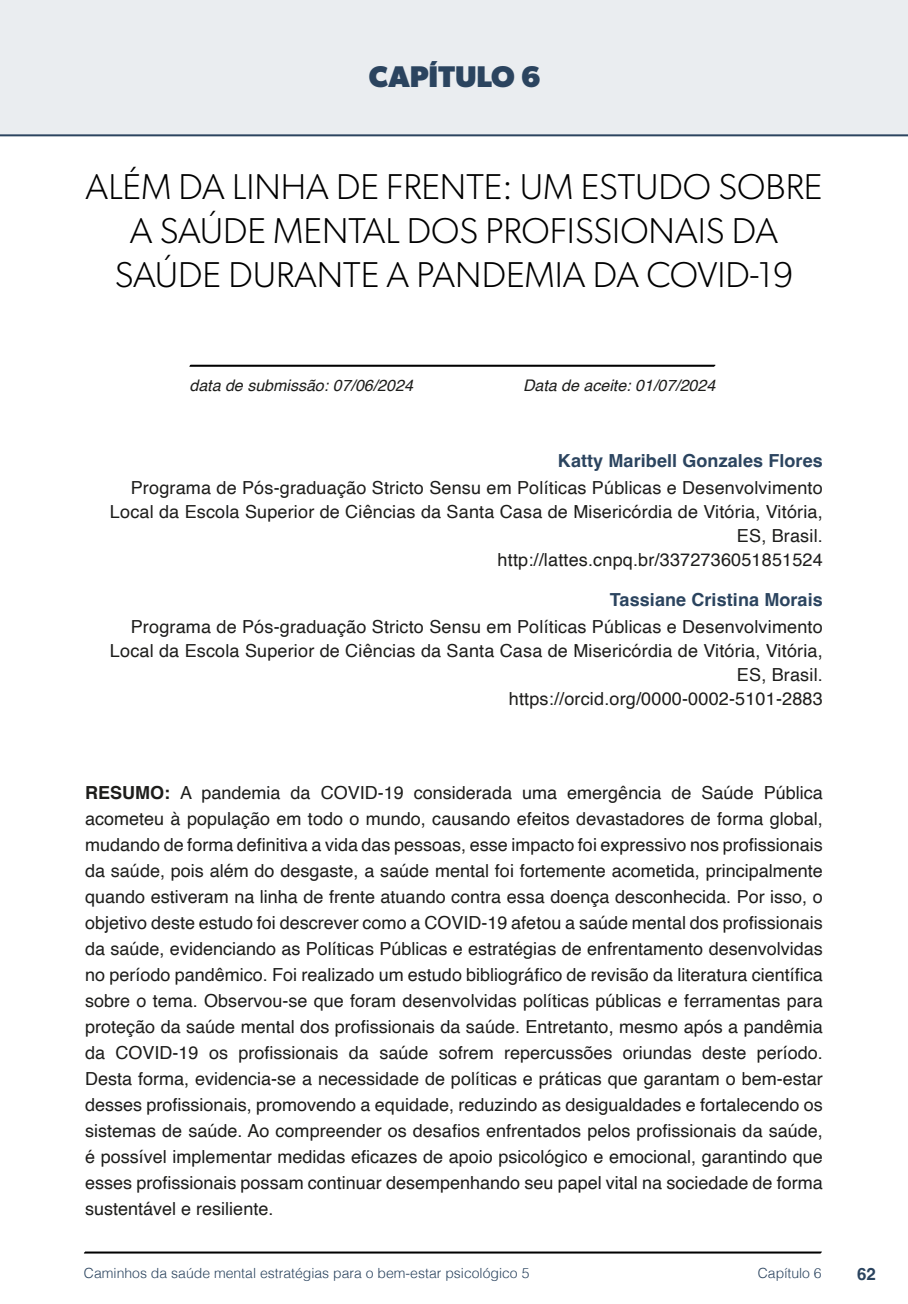
<style>
.page{position:relative;width:908px;height:1304px;background:#fff}
.page>*{position:absolute;margin:0;border:0;box-sizing:border-box;transform-origin:0 0}
.nome_artigos{font:300 36px/44px "Gibson";color:#000;text-align:center}
.capítulos{font:700 30px "Gibson";color:#2b445f}
.Resumos_e_PC_TXT{font:18px/26px "Helvetica";color:#1d1d1b;text-align:justify}
.info_autores{font:18px/24px "Helvetica";letter-spacing:.01em;color:#1d1d1b;text-align:right}
.nome_autores{font:700 18px "Helvetica";letter-spacing:.005em;color:#2b445f}
.t1{font:700 16.8px "Helvetica";color:#2b445f}
.data{font:italic 16px "Helvetica";color:#1d1d1b}
.t2{font:300 14px "Helvetica";color:#2b445f}
.s1{font-weight:700}
</style>
<div class="page">
<svg style="left:84px;top:1251px;width:737px;height:3px;background:#515151"></svg>
<div style="left:0;top:0;width:907px;height:136px;background:#eaedf0"></div>
<svg style="left:189px;top:364px;width:526px;height:3px;background:#4f4f4f"></svg>
<div style="left:44px;top:72px;width:68px;height:61px;background:#eaedf0"></div>
<p class="capítulos" style="left:369px;top:58px;width:173px">CAPÍTULO 6</p>
<p class="nome_artigos" style="left:86px;top:164px;width:737px">ALÉM DA LINHA DE FRENTE: UM ESTUDO SOBRE<br>A SAÚDE MENTAL DOS PROFISSIONAIS DA<br>SAÚDE DURANTE A PANDEMIA DA COVID-19</p>
<p class="data" style="left:189px;top:373px;width:225px">data de submissão: 07/06/2024</p>
<p class="data" style="left:523px;top:373px;width:194px">Data de aceite: 01/07/2024</p>
<p class="nome_autores" style="left:557px;top:450px;width:266px">Katty Maribell Gonzales Flores</p>
<p class="info_autores" style="left:110px;top:477px;width:714px">Programa de Pós-graduação Stricto Sensu em Políticas Públicas e Desenvolvimento<br>Local da Escola Superior de Ciências da Santa Casa de Misericórdia de Vitória, Vitória,<br>ES, Brasil.</p>
<p class="info_autores" style="left:497px;top:549px;width:326px">http://lattes.cnpq.br/3372736051851524</p>
<p class="nome_autores" style="left:609px;top:588px;width:214px">Tassiane Cristina Morais</p>
<p class="info_autores" style="left:110px;top:615px;width:714px">Programa de Pós-graduação Stricto Sensu em Políticas Públicas e Desenvolvimento<br>Local da Escola Superior de Ciências da Santa Casa de Misericórdia de Vitória, Vitória,<br>ES, Brasil.</p>
<p class="info_autores" style="left:508px;top:687px;width:315px">https://orcid.org/0000-0002-5101-2883</p>
<p class="Resumos_e_PC_TXT" style="left:85px;top:780px;width:739px"><span class="s1">RESUMO:</span> A pandemia da COVID-19 considerada uma emergência de Saúde Pública acometeu à população em todo o mundo, causando efeitos devastadores de forma global, mudando de forma definitiva a vida das pessoas, esse impacto foi expressivo nos profissionais da saúde, pois além do desgaste, a saúde mental foi fortemente acometida, principalmente quando estiveram na linha de frente atuando contra essa doença desconhecida. Por isso, o objetivo deste estudo foi descrever como a COVID-19 afetou a saúde mental dos profissionais da saúde, evidenciando as Políticas Públicas e estratégias de enfrentamento desenvolvidas no período pandêmico. Foi realizado um estudo bibliográfico de revisão da literatura científica sobre o tema. Observou-se que foram desenvolvidas políticas públicas e ferramentas para proteção da saúde mental dos profissionais da saúde. Entretanto, mesmo após a pandêmia da COVID-19 os profissionais da saúde sofrem repercussões oriundas deste período.<br>Desta forma, evidencia-se a necessidade de políticas e práticas que garantam o bem-estar desses profissionais, promovendo a equidade, reduzindo as desigualdades e fortalecendo os sistemas de saúde. Ao compreender os desafios enfrentados pelos profissionais da saúde, é possível implementar medidas eficazes de apoio psicológico e emocional, garantindo que esses profissionais possam continuar desempenhando seu papel vital na sociedade de forma sustentável e resiliente.</p>
<p class="t2" style="left:84px;top:1261px;width:447px">Caminhos da saúde mental estratégias para o bem-estar psicológico 5</p>
<p class="t2" style="left:757px;top:1261px;width:65px">Capítulo 6</p>
<p class="t1" style="left:856px;top:1264px;width:20px">62</p>
</div>
